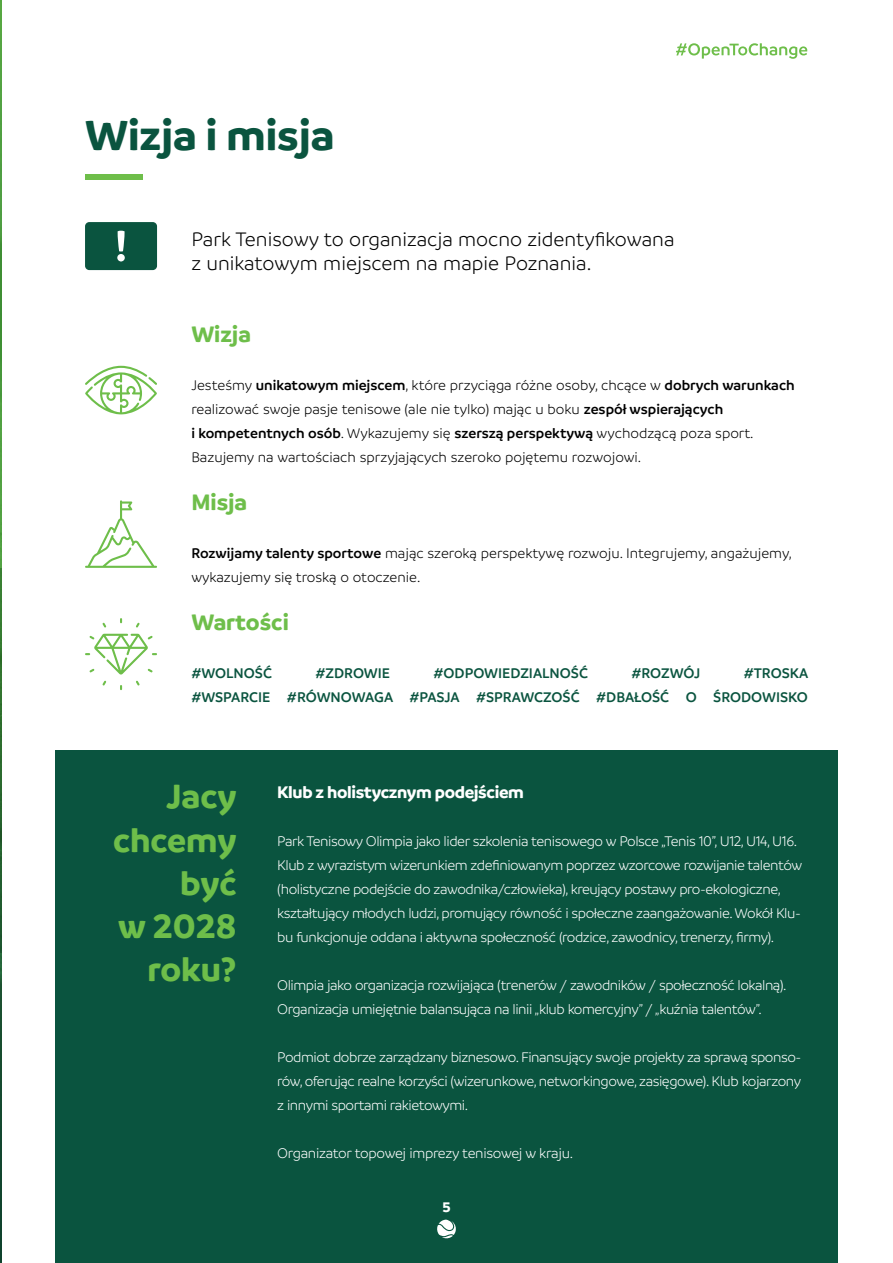
<style>
.page{position:relative;width:893px;height:1263px;background:#fff}
.page>*{position:absolute;margin:0;border:0;box-sizing:border-box;transform-origin:0 0}
.t1{font:700 45px "Branding SF";color:#0a543f}
.t2{font:700 36px/43.2px "Branding SF";color:#6ebe4a;text-align:right}
.t3{font:700 24px "Branding SF";color:#6ebe4a}
.t4{font:300 21px/24px "Branding SF";color:#000}
.t5{font:700 18px "Branding SF";letter-spacing:-.02em;color:#fff}
.t6{font:300 15px/24px "Branding SF";letter-spacing:-.03em;color:#fff}
.t7{font:300 15px/24px "Branding SF";color:#000}
.t8{font:600 15px/24px "Branding SF";color:#0a543f;text-align:right}
.t9{font:700 15px "Branding SF";color:#fff}
.s1{font-weight:600}
</style>
<div class="page">
<div style="left:55px;top:750px;width:783px;height:513px;background:#0a543f"></div>
<img style="left:0;top:0;width:1px;height:1263px">
<hr style="left:0;top:568px;width:1px;height:384px;background:#0a543f">
<div style="left:85px;top:174px;width:57px;height:5px;background:#6ebe4a"></div>
<div style="left:85px;top:222px;width:72px;height:48px;background:#0a543f;border-radius:4px"></div>
<svg style="left:117px;top:231px;width:8px;height:30px"></svg>
<svg style="left:85px;top:366px;width:72px;height:48px"></svg>
<svg style="left:136px;top:623px;width:4px;height:4px"></svg>
<svg style="left:102px;top:681px;width:4px;height:4px"></svg>
<svg style="left:102px;top:623px;width:4px;height:4px"></svg>
<svg style="left:136px;top:681px;width:4px;height:4px"></svg>
<svg style="left:85px;top:634px;width:72px;height:40px"></svg>
<svg style="left:85px;top:500px;width:72px;height:68px"></svg>
<svg style="left:676px;top:43px;width:131px;height:16px"></svg>
<svg style="left:437px;top:1219px;width:19px;height:20px"></svg>
<p class="t1" style="left:85px;top:110px;width:251px">Wizja i misja</p>
<p class="t4" style="left:191px;top:227px;width:485px">Park Tenisowy to organizacja mocno zidentyfikowana z unikatowym miejscem na mapie Poznania.</p>
<p class="t3" style="left:191px;top:320px;width:61px">Wizja</p>
<p class="t7" style="left:191px;top:373px;width:605px">Jesteśmy <span class="s1">unikatowym miejscem</span>, które przyciąga różne osoby, chcące w <span class="s1">dobrych warunkach </span>realizować swoje pasje tenisowe (ale nie tylko) mając u boku <span class="s1">zespół wspierających<br>i kompetentnych osób</span>. Wykazujemy się <span class="s1">szerszą perspektywą</span> wychodzącą poza sport.<br>Bazujemy na wartościach sprzyjających szeroko pojętemu rozwojowi.</p>
<p class="t3" style="left:191px;top:488px;width:57px">Misja</p>
<p class="t7" style="left:191px;top:541px;width:602px"><span class="s1">Rozwijamy talenty sportowe</span> mając szeroką perspektywę rozwoju. Integrujemy, angażujemy, wykazujemy się troską o otoczenie.</p>
<p class="t3" style="left:191px;top:608px;width:99px">Wartości</p>
<p class="t8" style="left:191px;top:661px;width:82px">#WOLNOŚĆ</p>
<p class="t8" style="left:315px;top:661px;width:76px">#ZDROWIE</p>
<p class="t8" style="left:434px;top:661px;width:156px">#ODPOWIEDZIALNOŚĆ</p>
<p class="t8" style="left:631px;top:661px;width:70px">#ROZWÓJ</p>
<p class="t8" style="left:191px;top:661px;width:618px">#TROSKA<br>#WSPARCIE #RÓWNOWAGA #PASJA #SPRAWCZOŚĆ #DBAŁOŚĆ O ŚRODOWISKO</p>
<p class="t2" style="left:113px;top:775px;width:125px">Jacy chcemy być<br>w 2028 roku?</p>
<p class="t5" style="left:277px;top:782px;width:248px">Klub z holistycznym podejściem</p>
<p class="t6" style="left:277px;top:829px;width:526px">Park Tenisowy Olimpia jako lider szkolenia tenisowego w Polsce „Tenis 10”, U12, U14, U16.<br>Klub z wyrazistym wizerunkiem zdefiniowanym poprzez wzorcowe rozwijanie talentów (holistyczne podejście do zawodnika/człowieka), kreujący postawy pro-ekologiczne, kształtujący młodych ludzi, promujący równość i społeczne zaangażowanie. Wokół Klu&shy;bu funkcjonuje oddana i aktywna społeczność (rodzice, zawodnicy, trenerzy, firmy).</p>
<p class="t6" style="left:277px;top:973px;width:511px">Olimpia jako organizacja rozwijająca (trenerów / zawodników / społeczność lokalną).<br>Organizacja umiejętnie balansująca na linii „klub komercyjny” / „kuźnia talentów”.</p>
<p class="t6" style="left:277px;top:1045px;width:526px;text-align:justify">Podmiot dobrze zarządzany biznesowo. Finansujący swoje projekty za sprawą sponso&shy;rów, oferując realne korzyści (wizerunkowe, networkingowe, zasięgowe). Klub kojarzony z innymi sportami rakietowymi.</p>
<p class="t6" style="left:277px;top:1141px;width:297px">Organizator topowej imprezy tenisowej w kraju.</p>
<p class="t9" style="left:442px;top:1199px;width:10px">5</p>
</div>
